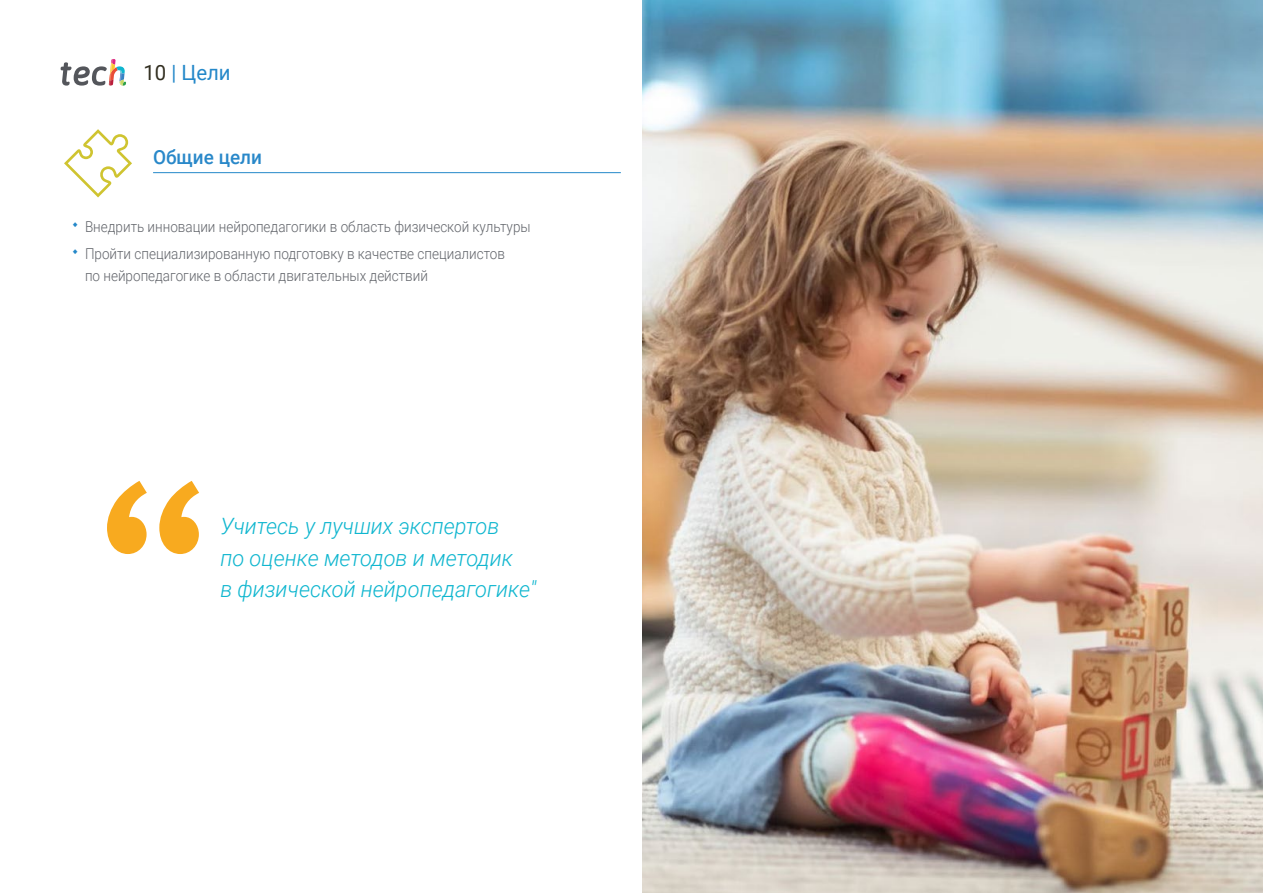
<style>
.page{position:relative;width:1263px;height:893px;background:#fff}
.page>*{position:absolute;margin:0;border:0;box-sizing:border-box;transform-origin:0 0}
.t1{font:italic 300 22.5px/31.5px "Roboto";color:#0fb6cf}
.t2{font:21px "Roboto";color:#2488c9}
.t3{font:500 19.5px "Roboto";color:#2988c9}
.t4{font:300 15px/26.7px "Roboto";color:#61646a;scale:.9 1}
.s1{color:#312e20}
</style>
<div class="page">
<svg style="left:61px;top:59px;width:65px;height:27px"></svg>
<img style="left:642px;top:0;width:621px;height:893px">
<svg style="left:107px;top:481px;width:92px;height:73px"></svg>
<hr style="left:153px;top:172px;width:468px;height:1px;background:#2488c9">
<svg style="left:64px;top:129px;width:68px;height:68px"></svg>
<h2 class="t2" style="left:144px;top:57px;width:89px"><span class="s1">10</span> | Цели</h2>
<h3 class="t3" style="left:153px;top:144px;width:110px">Общие цели</h3>
<p class="t4" style="left:85px;top:213px;width:497px">Внедрить инновации нейропедагогики в область физической культуры<br>Пройти специализированную подготовку в качестве специалистов</p>
<p class="t4" style="left:85px;top:262px;width:383px">по нейропедагогике в области двигательных действий</p>
<h1 class="t1" style="left:220px;top:510px;width:317px">Учитесь у лучших экспертов<br>по оценке методов и методик<br>в физической нейропедагогике"</h1>
</div>
